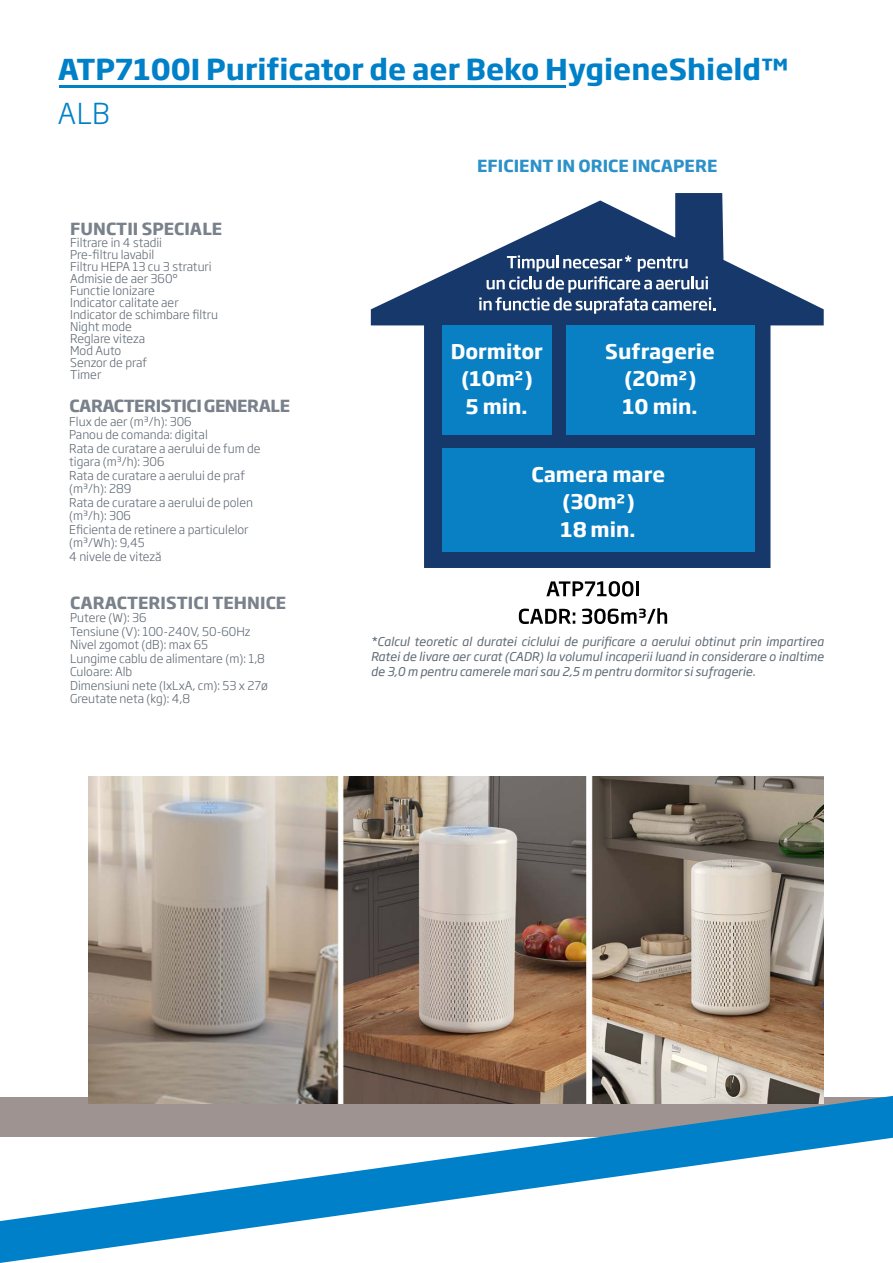
<style>
.page{position:relative;width:893px;height:1263px;background:#fff}
.page>*{position:absolute;margin:0;border:0;box-sizing:border-box;transform-origin:0 0}
.t1{font:700 28.5px "Soho Gothic Pro";color:#0080c8}
.t2{font:300 28.5px "Soho Gothic Pro";color:#0080c8}
.t3{font:700 19.95px/27.5px "Soho Gothic Pro";color:#fff;text-align:center}
.t4{font:700 16.5px "Soho Gothic Pro";letter-spacing:.005em;color:#79818b}
.t5{font:700 16.5px "Soho Gothic Pro";letter-spacing:.005em;color:#2d91c9}
.t6{font:700 16.5px "Soho Gothic Pro";letter-spacing:-.025em;color:#79818b}
.t7{font:300 12px/13.5px "Soho Gothic Pro";color:#5f6974}
.t8{font:italic 12px/15px "Soho Gothic Pro";color:#5f6974;text-align:justify}
</style>
<div class="page">
<svg style="left:0;top:1096px;width:893px;height:167px"></svg>
<img style="left:88px;top:777px;width:736px;height:326px">
<hr style="left:59px;top:85px;width:506px;height:3px;background:#0080c8">
<svg style="left:371px;top:193px;width:453px;height:375px"></svg>
<div style="left:442px;top:325px;width:110px;height:109px;background:#0980c4"></div>
<div style="left:566px;top:325px;width:188px;height:109px;background:#0980c4"></div>
<div style="left:442px;top:449px;width:312px;height:103px;background:#0980c4"></div>
<svg style="left:479px;top:255px;width:236px;height:59px;background:#49648a"></svg>
<svg style="left:546px;top:581px;width:87px;height:16px"></svg>
<hr style="left:636px;top:581px;width:3px;height:15px;background:#000">
<svg style="left:519px;top:609px;width:56px;height:15px"></svg>
<svg style="left:582px;top:608px;width:85px;height:16px"></svg>
<svg style="left:679px;top:371px;width:7px;height:9px"></svg>
<svg style="left:515px;top:371px;width:7px;height:9px"></svg>
<svg style="left:617px;top:494px;width:7px;height:9px"></svg>
<h1 class="t1" style="left:58px;top:47px;width:733px">ATP7100I Purificator de aer Beko HygieneShield™</h1>
<h1 class="t2" style="left:58px;top:91px;width:54px">ALB</h1>
<h3 class="t4" style="left:70px;top:216px;width:154px">FUNCTII SPECIALE</h3>
<p class="t7" style="left:70px;top:236px;width:149px;line-height:12px">Filtrare in 4 stadii<br>Pre-filtru lavabil<br>Filtru HEPA 13 cu 3 straturi<br>Admisie de aer 360°<br>Functie Ionizare<br>Indicator calitate aer<br>Indicator de schimbare filtru<br>Night mode<br>Reglare viteza<br>Mod Auto<br>Senzor de praf<br>Timer</p>
<h3 class="t6" style="left:69px;top:393px;width:222px">CARACTERISTICI GENERALE</h3>
<p class="t7" style="left:69px;top:414px;width:193px">Flux de aer (m³/h): 306<br>Panou de comanda: digital<br>Rata de curatare a aerului de fum de tigara (m³/h): 306<br>Rata de curatare a aerului de praf (m³/h): 289<br>Rata de curatare a aerului de polen (m³/h): 306<br>Eficienta de retinere a particulelor (m³/Wh): 9,45<br>4 nivele de viteză</p>
<h3 class="t4" style="left:70px;top:589px;width:217px">CARACTERISTICI TEHNICE</h3>
<p class="t7" style="left:70px;top:610px;width:199px">Putere (W): 36<br>Tensiune (V): 100-240V, 50-60Hz<br>Nivel zgomot (dB): max 65<br>Lungime cablu de alimentare (m): 1,8<br>Culoare: Alb<br>Dimensiuni nete (IxLxA, cm): 53 x 27ø<br>Greutate neta (kg): 4,8</p>
<h3 class="t5" style="left:477px;top:153px;width:242px">EFICIENT IN ORICE INCAPERE</h3>
<h2 class="t3" style="left:451px;top:336px;width:93px">Dormitor (10m )<br>5 min.</h2>
<h2 class="t3" style="left:605px;top:336px;width:111px">Sufragerie (20m )<br>10 min.</h2>
<h2 class="t3" style="left:531px;top:459px;width:135px">Camera mare (30m )<br>18 min.</h2>
<p class="t8" style="left:371px;top:633px;width:454px">*Calcul teoretic al duratei ciclului de purificare a aerului obtinut prin impartirea Ratei de livare aer curat (CADR) la volumul incaperii luand in considerare o inaltime de 3,0 m pentru camerele mari sau 2,5 m pentru dormitor si sufragerie.</p>
</div>
